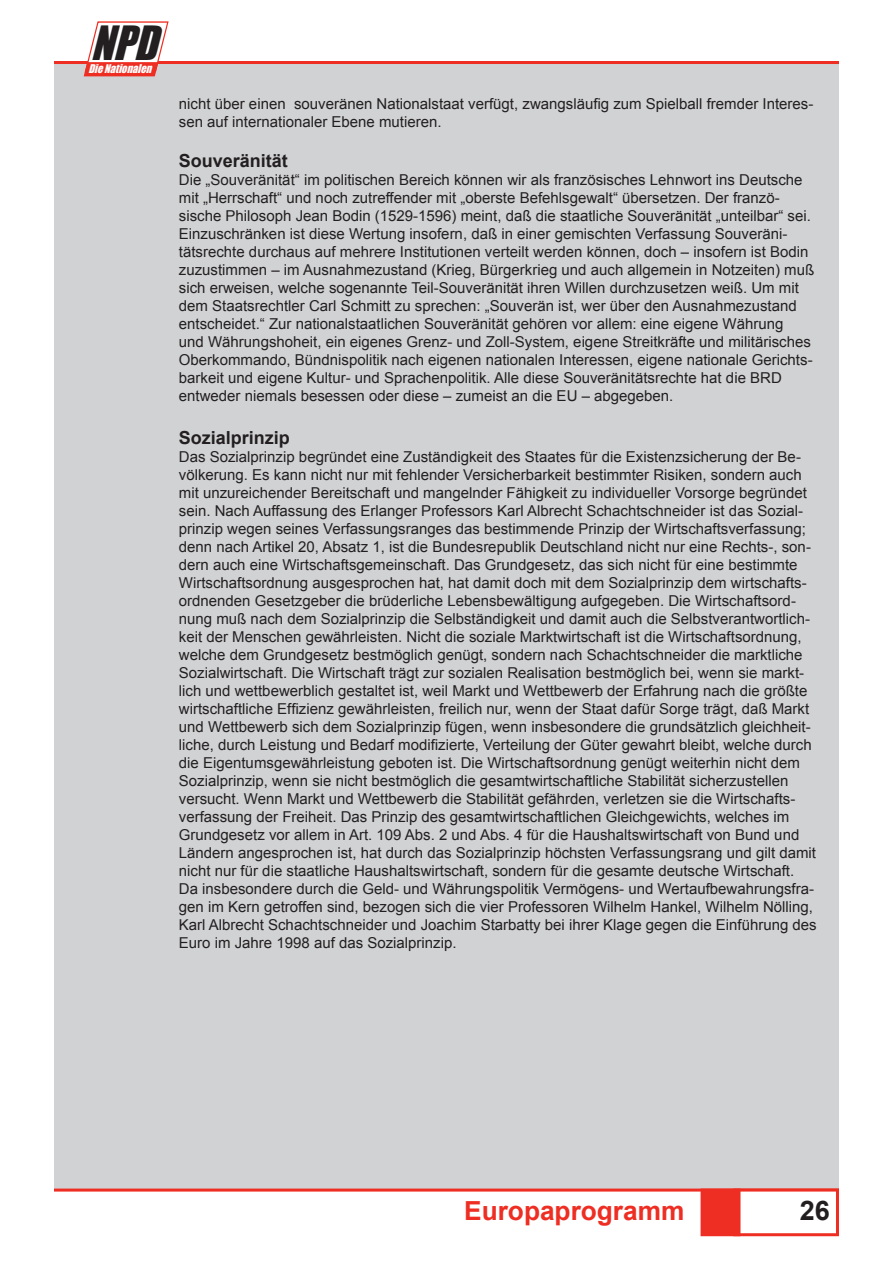
<style>
.page{position:relative;width:893px;height:1263px;background:#fff}
.page>*{position:absolute;margin:0;border:0;box-sizing:border-box;transform-origin:0 0}
.t1{font:italic 43.65px "Impact";color:#231f20;scale:.94 1}
.t2{font:700 27px "Arial";color:#231f20}
.t3{font:700 26.25px "Arial";color:#ee2e22}
.t4{font:700 18px "Arial";color:#231f20}
.t5{font:15px/18px "Arial";color:#231f20}
.t6{font:italic 11.1px "Impact";color:#fff;scale:.94 1}
</style>
<div class="page">
<div style="left:54px;top:64px;width:785px;height:1127px;background:#d1d2d4"></div>
<hr style="left:54px;top:61px;width:785px;height:3px;background:#ee2e22">
<svg style="left:83px;top:21px;width:86px;height:56px"></svg>
<hr style="left:54px;top:1188px;width:785px;height:3px;background:#ee2e22">
<div style="left:733px;top:1188px;width:106px;height:48px;border:3px solid #ee2e22"></div>
<div style="left:702px;top:1190px;width:37px;height:45px;background:#ee2e22"></div>
<div style="left:701px;top:1188px;width:39px;height:48px;border:3px solid #ee2e22"></div>
<h1 class="t1" style="left:91px;top:9px;width:89px">NPD</h1>
<p class="t6" style="left:88px;top:60px;width:73px">DieNationalen</p>
<p class="t5" style="left:179px;top:95px;width:636px">nicht über einen souveränen Nationalstaat verfügt, zwangsläufig zum Spielball fremder Interes&shy;sen auf internationaler Ebene mutieren.</p>
<p class="t4" style="left:179px;top:149px;width:111px">Souveränität</p>
<p class="t5" style="left:179px;top:171px;width:637px">Die „Souveränität“ im politischen Bereich können wir als französisches Lehnwort ins Deutsche mit „Herrschaft“ und noch zutreffender mit „oberste Befehlsgewalt“ übersetzen. Der franzö&shy;sische Philosoph Jean Bodin (1529-1596) meint, daß die staatliche Souveränität „unteilbar“ sei.<br>Einzuschränken ist diese Wertung insofern, daß in einer gemischten Verfassung Souveräni&shy;tätsrechte durchaus auf mehrere Institutionen verteilt werden können, doch – insofern ist Bodin zuzustimmen – im Ausnahmezustand (Krieg, Bürgerkrieg und auch allgemein in Notzeiten) muß sich erweisen, welche sogenannte Teil-Souveränität ihren Willen durchzusetzen weiß. Um mit dem Staatsrechtler Carl Schmitt zu sprechen: „Souverän ist, wer über den Ausnahmezustand entscheidet.“ Zur nationalstaatlichen Souveränität gehören vor allem: eine eigene Währung<br>und Währungshoheit, ein eigenes Grenz- und Zoll-System, eigene Streitkräfte und militärisches Oberkommando, Bündnispolitik nach eigenen nationalen Interessen, eigene nationale Gerichts&shy;barkeit und eigene Kultur- und Sprachenpolitik. Alle diese Souveränitätsrechte hat die BRD entweder niemals besessen oder diese – zumeist an die EU – abgegeben.</p>
<p class="t4" style="left:179px;top:426px;width:113px">Sozialprinzip</p>
<p class="t5" style="left:179px;top:448px;width:639px">Das Sozialprinzip begründet eine Zuständigkeit des Staates für die Existenzsicherung der Be&shy;völkerung. Es kann nicht nur mit fehlender Versicherbarkeit bestimmter Risiken, sondern auch mit unzureichender Bereitschaft und mangelnder Fähigkeit zu individueller Vorsorge begründet sein. Nach Auffassung des Erlanger Professors Karl Albrecht Schachtschneider ist das Sozial&shy;prinzip wegen seines Verfassungsranges das bestimmende Prinzip der Wirtschaftsverfassung; denn nach Artikel 20, Absatz 1, ist die Bundesrepublik Deutschland nicht nur eine Rechts-, son&shy;dern auch eine Wirtschaftsgemeinschaft. Das Grundgesetz, das sich nicht für eine bestimmte Wirtschaftsordnung ausgesprochen hat, hat damit doch mit dem Sozialprinzip dem wirtschafts&shy;ordnenden Gesetzgeber die brüderliche Lebensbewältigung aufgegeben. Die Wirtschaftsord&shy;nung muß nach dem Sozialprinzip die Selbständigkeit und damit auch die Selbstverantwortlich&shy;keit der Menschen gewährleisten. Nicht die soziale Marktwirtschaft ist die Wirtschaftsordnung, welche dem Grundgesetz bestmöglich genügt, sondern nach Schachtschneider die marktliche Sozialwirtschaft. Die Wirtschaft trägt zur sozialen Realisation bestmöglich bei, wenn sie markt&shy;lich und wettbewerblich gestaltet ist, weil Markt und Wettbewerb der Erfahrung nach die größte wirtschaftliche Effizienz gewährleisten, freilich nur, wenn der Staat dafür Sorge trägt, daß Markt und Wettbewerb sich dem Sozialprinzip fügen, wenn insbesondere die grundsätzlich gleichheit&shy;liche, durch Leistung und Bedarf modifizierte, Verteilung der Güter gewahrt bleibt, welche durch die Eigentumsgewährleistung geboten ist. Die Wirtschaftsordnung genügt weiterhin nicht dem Sozialprinzip, wenn sie nicht bestmöglich die gesamtwirtschaftliche Stabilität sicherzustellen versucht. Wenn Markt und Wettbewerb die Stabilität gefährden, verletzen sie die Wirtschafts&shy;verfassung der Freiheit. Das Prinzip des gesamtwirtschaftlichen Gleichgewichts, welches im Grundgesetz vor allem in Art. 109 Abs. 2 und Abs. 4 für die Haushaltswirtschaft von Bund und Ländern angesprochen ist, hat durch das Sozialprinzip höchsten Verfassungsrang und gilt damit nicht nur für die staatliche Haushaltswirtschaft, sondern für die gesamte deutsche Wirtschaft.<br>Da insbesondere durch die Geld- und Währungspolitik Vermögens- und Wertaufbewahrungsfra&shy;gen im Kern getroffen sind, bezogen sich die vier Professoren Wilhelm Hankel, Wilhelm Nölling, Karl Albrecht Schachtschneider und Joachim Starbatty bei ihrer Klage gegen die Einführung des Euro im Jahre 1998 auf das Sozialprinzip.</p>
<h3 class="t3" style="left:464px;top:1194px;width:222px">Europaprogramm</h3>
<h2 class="t2" style="left:800px;top:1193px;width:32px">26</h2>
</div>
